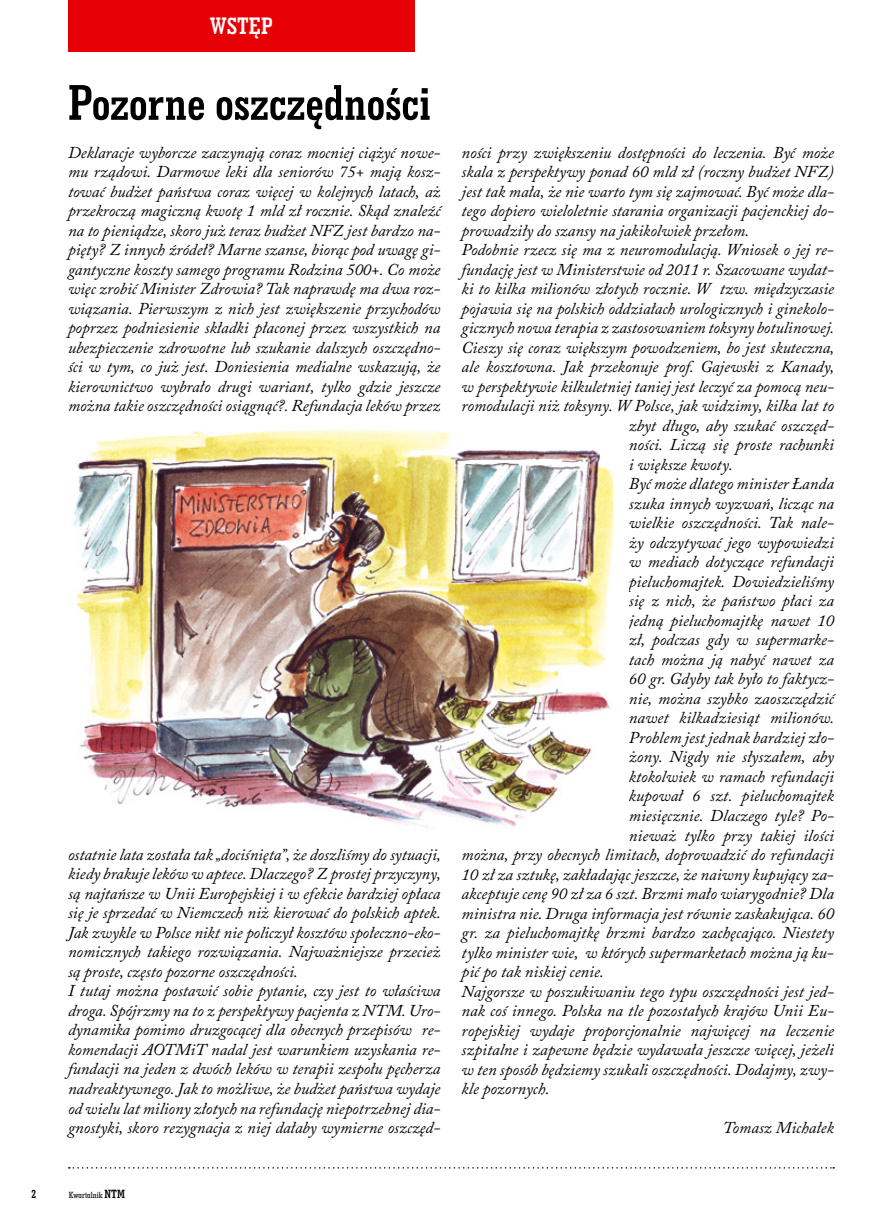
<style>
.page{position:relative;width:885px;height:1225px;background:#fff}
.page>*{position:absolute;margin:0;border:0;box-sizing:border-box;transform-origin:0 0}
.t1{font:51px "Geo Slab 703 Bd Cn EU Normal";color:#000}
.t2{font:24px "Geo Slab 703 Bd Cn EU Normal";letter-spacing:.005em;color:#fff}
.t3{font:italic 16.5px/19.5px "Adobe Caslon Pro";color:#000;text-align:justify}
.t4{font:12px "Geo Slab 703 Bd Cn EU Normal";color:#000}
.t5{font:9px "Geo Slab 703 Md Cn EU Normal";letter-spacing:.005em;color:#000}
.s1{font-family:"Geo Slab 703 Bd Cn EU Normal";font-size:12px}
</style>
<div class="page">
<div style="left:68px;top:0;width:347px;height:51px;background:#e60005"></div>
<svg style="left:69px;top:1167px;width:765px;height:1px"></svg>
<img style="left:73px;top:429px;width:541px;height:399px">
<h2 class="t2" style="left:210px;top:11px;width:64px">WSTĘP</h2>
<h1 class="t1" style="left:68px;top:71px;width:364px">Pozorne oszczędności</h1>
<p class="t3" style="left:68px;top:142px;width:374px">Deklaracje wyborcze zaczynają coraz mocniej ciążyć nowe&shy;mu rządowi. Darmowe leki dla seniorów 75+ mają kosz&shy;tować budżet państwa coraz więcej w kolejnych latach, aż przekroczą magiczną kwotę 1 mld zł rocznie. Skąd znaleźć na to pieniądze, skoro już teraz budżet NFZ jest bardzo na&shy;pięty? Z innych źródeł? Marne szanse, biorąc pod uwagę gi&shy;gantyczne koszty samego programu Rodzina 500+. Co może więc zrobić Minister Zdrowia? Tak naprawdę ma dwa roz&shy;wiązania. Pierwszym z nich jest zwiększenie przychodów poprzez podniesienie składki płaconej przez wszystkich na ubezpieczenie zdrowotne lub szukanie dalszych oszczędno&shy;ści w tym, co już jest. Doniesienia medialne wskazują, że kierownictwo wybrało drugi wariant, tylko gdzie jeszcze można takie oszczędności osiągnąć?. Refundacja leków przez</p>
<p class="t3" style="left:68px;top:844px;width:374px;text-align:left">ostatnie lata została tak „dociśnięta”, że doszliśmy do sytuacji, kiedy brakuje leków w aptece. Dlaczego? Z prostej przyczyny, są najtańsze w Unii Europejskiej i w efekcie bardziej opłaca się je sprzedać w Niemczech niż kierować do polskich aptek.<br>Jak zwykle w Polsce nikt nie policzył kosztów społeczno-eko&shy;nomicznych takiego rozwiązania. Najważniejsze przecież są proste, często pozorne oszczędności.<br>I tutaj można postawić sobie pytanie, czy jest to właściwa droga. Spójrzmy na to z perspektywy pacjenta z NTM. Uro&shy;dynamika pomimo druzgocącej dla obecnych przepisów re&shy;komendacji AOTMiT nadal jest warunkiem uzyskania re&shy;fundacji na jeden z dwóch leków w terapii zespołu pęcherza nadreaktywnego. Jak to możliwe, że budżet państwa wydaje od wielu lat miliony złotych na refundację niepotrzebnej dia&shy;gnostyki, skoro rezygnacja z niej dałaby wymierne oszczęd-</p>
<p class="t3" style="left:461px;top:142px;width:374px">ności przy zwiększeniu dostępności do leczenia. Być może</p>
<p class="t3" style="left:461px;top:162px;width:374px">skala z perspektywy ponad 60 mld zł (roczny budżet NFZ)</p>
<p class="t3" style="left:461px;top:181px;width:374px">jest tak mała, że nie warto tym się zajmować. Być może dla-</p>
<p class="t3" style="left:461px;top:201px;width:374px">tego dopiero wieloletnie starania organizacji pacjenckiej do-</p>
<p class="t3" style="left:461px;top:220px;width:289px">prowadziły do szansy na jakikolwiek przełom.</p>
<p class="t3" style="left:461px;top:240px;width:373px">Podobnie rzecz się ma z neuromodulacją. Wniosek o jej re-</p>
<p class="t3" style="left:461px;top:259px;width:374px">fundację jest w Ministerstwie od 2011 r. Szacowane wydat-</p>
<p class="t3" style="left:461px;top:279px;width:374px">ki to kilka milionów złotych rocznie. W tzw. międzyczasie</p>
<p class="t3" style="left:461px;top:298px;width:374px">pojawia się na polskich oddziałach urologicznych i ginekolo-</p>
<p class="t3" style="left:461px;top:318px;width:374px">gicznych nowa terapia z zastosowaniem toksyny botulinowej.</p>
<p class="t3" style="left:461px;top:337px;width:374px">Cieszy się coraz większym powodzeniem, bo jest skuteczna,</p>
<p class="t3" style="left:461px;top:357px;width:374px">ale kosztowna. Jak przekonuje prof. Gajewski z Kanady,</p>
<p class="t3" style="left:461px;top:376px;width:374px">w perspektywie kilkuletniej taniej jest leczyć za pomocą neu-</p>
<p class="t3" style="left:461px;top:396px;width:374px">romodulacji niż toksyny. W Polsce, jak widzimy, kilka lat to</p>
<p class="t3" style="left:628px;top:415px;width:206px">zbyt długo, aby szukać oszczęd-</p>
<p class="t3" style="left:628px;top:435px;width:206px">ności. Liczą się proste rachunki</p>
<p class="t3" style="left:628px;top:454px;width:105px">i większe kwoty.</p>
<p class="t3" style="left:628px;top:474px;width:206px">Być może dlatego minister Łanda</p>
<p class="t3" style="left:628px;top:493px;width:206px">szuka innych wyzwań, licząc na</p>
<p class="t3" style="left:628px;top:513px;width:206px">wielkie oszczędności. Tak nale-</p>
<p class="t3" style="left:628px;top:532px;width:206px">ży odczytywać jego wypowiedzi</p>
<p class="t3" style="left:628px;top:552px;width:206px">w mediach dotyczące refundacji</p>
<p class="t3" style="left:628px;top:571px;width:206px">pieluchomajtek. Dowiedzieliśmy</p>
<p class="t3" style="left:628px;top:591px;width:206px">się z nich, że państwo płaci za</p>
<p class="t3" style="left:628px;top:610px;width:206px">jedną pieluchomajtkę nawet 10</p>
<p class="t3" style="left:628px;top:630px;width:206px">zł, podczas gdy w supermarke-</p>
<p class="t3" style="left:628px;top:649px;width:206px">tach można ją nabyć nawet za</p>
<p class="t3" style="left:628px;top:669px;width:206px">60 gr. Gdyby tak było to faktycz-</p>
<p class="t3" style="left:628px;top:688px;width:206px">nie, można szybko zaoszczędzić</p>
<p class="t3" style="left:628px;top:708px;width:207px">nawet kilkadziesiąt milionów.</p>
<p class="t3" style="left:628px;top:727px;width:206px">Problem jest jednak bardziej zło-</p>
<p class="t3" style="left:628px;top:747px;width:206px">żony. Nigdy nie słyszałem, aby</p>
<p class="t3" style="left:628px;top:766px;width:206px">ktokolwiek w ramach refundacji</p>
<p class="t3" style="left:628px;top:786px;width:206px">kupował 6 szt. pieluchomajtek</p>
<p class="t3" style="left:628px;top:805px;width:206px">miesięcznie. Dlaczego tyle? Po-</p>
<p class="t3" style="left:628px;top:825px;width:206px">nieważ tylko przy takiej ilości</p>
<p class="t3" style="left:461px;top:844px;width:374px">można, przy obecnych limitach, doprowadzić do refundacji</p>
<p class="t3" style="left:461px;top:864px;width:373px">10 zł za sztukę, zakładając jeszcze, że naiwny kupujący za-</p>
<p class="t3" style="left:461px;top:883px;width:373px">akceptuje cenę 90 zł za 6 szt. Brzmi mało wiarygodnie? Dla</p>
<p class="t3" style="left:461px;top:903px;width:374px">ministra nie. Druga informacja jest równie zaskakująca. 60</p>
<p class="t3" style="left:461px;top:922px;width:374px">gr. za pieluchomajtkę brzmi bardzo zachęcająco. Niestety</p>
<p class="t3" style="left:461px;top:942px;width:373px">tylko minister wie, w których supermarketach można ją ku-</p>
<p class="t3" style="left:461px;top:961px;width:144px">pić po tak niskiej cenie.</p>
<p class="t3" style="left:461px;top:981px;width:374px">Najgorsze w poszukiwaniu tego typu oszczędności jest jed-</p>
<p class="t3" style="left:461px;top:1000px;width:374px">nak coś innego. Polska na tle pozostałych krajów Unii Eu-</p>
<p class="t3" style="left:461px;top:1020px;width:374px">ropejskiej wydaje proporcjonalnie najwięcej na leczenie</p>
<p class="t3" style="left:461px;top:1039px;width:374px">szpitalne i zapewne będzie wydawała jeszcze więcej, jeżeli</p>
<p class="t3" style="left:461px;top:1059px;width:374px">w ten sposób będziemy szukali oszczędności. Dodajmy, zwy-</p>
<p class="t3" style="left:461px;top:1078px;width:90px">kle pozornych.</p>
<p class="t3" style="left:722px;top:1117px;width:113px">Tomasz Michałek</p>
<p class="t4" style="left:32px;top:1186px;width:6px">2</p>
<p class="t5" style="left:69px;top:1189px;width:58px">Kwartalnik <span class="s1">NTM</span></p>
</div>
